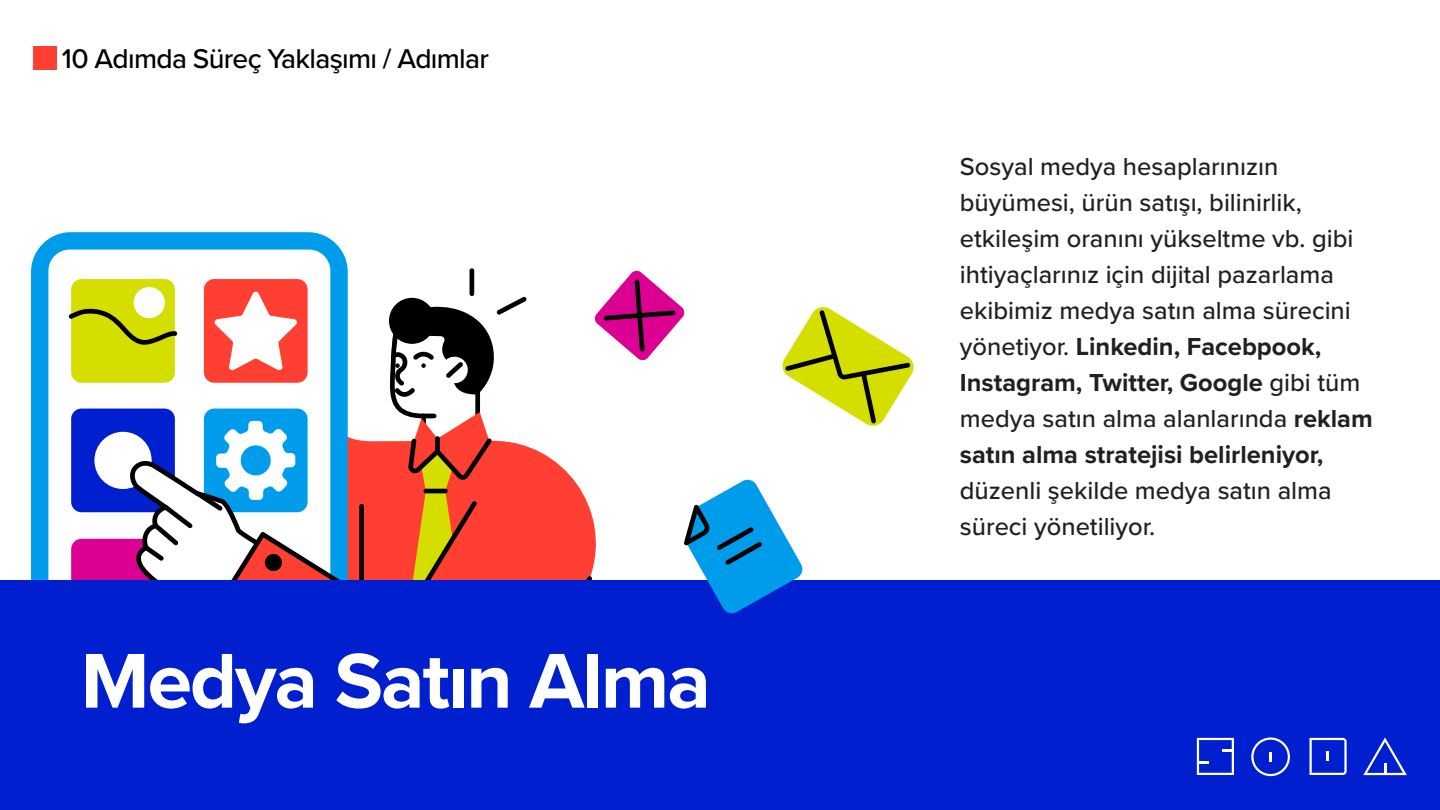
<style>
.page{position:relative;width:1440px;height:810px;background:#fff}
.page>*{position:absolute;margin:0;border:0;box-sizing:border-box;transform-origin:0 0}
.t1{font:700 80.47px "Proxima Nova";letter-spacing:-.025em;color:#fff}
.t2{font:500 28.2px "Proxima Nova";letter-spacing:-.025em;color:#000}
.t3{font:500 25.5px/36px "Proxima Nova";color:#231f20}
.s1{font-weight:700}
</style>
<div class="page">
<svg style="left:348px;top:294px;width:264px;height:287px"></svg>
<div style="left:31px;top:232px;width:317px;height:509px;background:#009cec;border-radius:40px"></div>
<div style="left:48px;top:250px;width:282px;height:429px;background:#fff;border-radius:21px"></div>
<div style="left:71px;top:539px;width:104px;height:104px;background:#db0091;border-radius:10px"></div>
<div style="left:204px;top:279px;width:104px;height:104px;background:#ff3f32;border-radius:10px"></div>
<svg style="left:214px;top:291px;width:83px;height:80px"></svg>
<div style="left:204px;top:409px;width:104px;height:103px;background:#009cec;border-radius:10px"></div>
<div style="left:71px;top:279px;width:104px;height:104px;background:#d4df00;border-radius:10px"></div>
<svg style="left:68px;top:285px;width:109px;height:60px"></svg>
<hr style="left:470px;top:268px;width:4px;height:28px;background:#000;border-radius:2px">
<svg style="left:385px;top:297px;width:142px;height:204px"></svg>
<hr style="left:423px;top:489px;width:25px;height:4px;background:#000;border-radius:2px">
<div style="left:71px;top:409px;width:104px;height:103px;background:#001fce;border-radius:10px"></div>
<div style="left:94px;top:432px;width:58px;height:57px;background:#fff;border-radius:50%"></div>
<svg style="left:128px;top:421px;width:167px;height:160px"></svg>
<svg style="left:197px;top:501px;width:395px;height:80px;fill:#ff3f32"></svg>
<div style="left:0;top:581px;width:1440px;height:229px;background:#001fce"></div>
<svg style="left:594px;top:270px;width:91px;height:91px"></svg>
<svg style="left:684px;top:479px;width:120px;height:135px"></svg>
<svg style="left:782px;top:307px;width:132px;height:119px"></svg>
<svg style="left:1251px;top:737px;width:39px;height:39px"></svg>
<svg style="left:1197px;top:738px;width:37px;height:37px"></svg>
<svg style="left:1310px;top:738px;width:37px;height:37px"></svg>
<svg style="left:1363px;top:737px;width:44px;height:38px"></svg>
<div style="left:33px;top:46px;width:23px;height:24px;background:#ff3f32"></div>
<p class="t2" style="left:62px;top:38px;width:428px">10 Adımda Süreç Yaklaşımı / Adımlar</p>
<h1 class="t1" style="left:81px;top:621px;width:632px">Medya Satın Alma</h1>
<p class="t3" style="left:960px;top:147px;width:414px">Sosyal medya hesaplarınızın büyümesi, ürün satışı, bilinirlik, etkileşim oranını yükseltme vb. gibi ihtiyaçlarınız için dijital pazarlama ekibimiz medya satın alma sürecini yönetiyor. <span class="s1">Linkedin, Facebpook, Instagram, Twitter, Google</span> gibi tüm medya satın alma alanlarında <span class="s1">reklam satın alma stratejisi belirleniyor,</span></p>
<p class="t3" style="left:960px;top:471px;width:373px">düzenli şekilde medya satın alma süreci yönetiliyor.</p>
</div>
